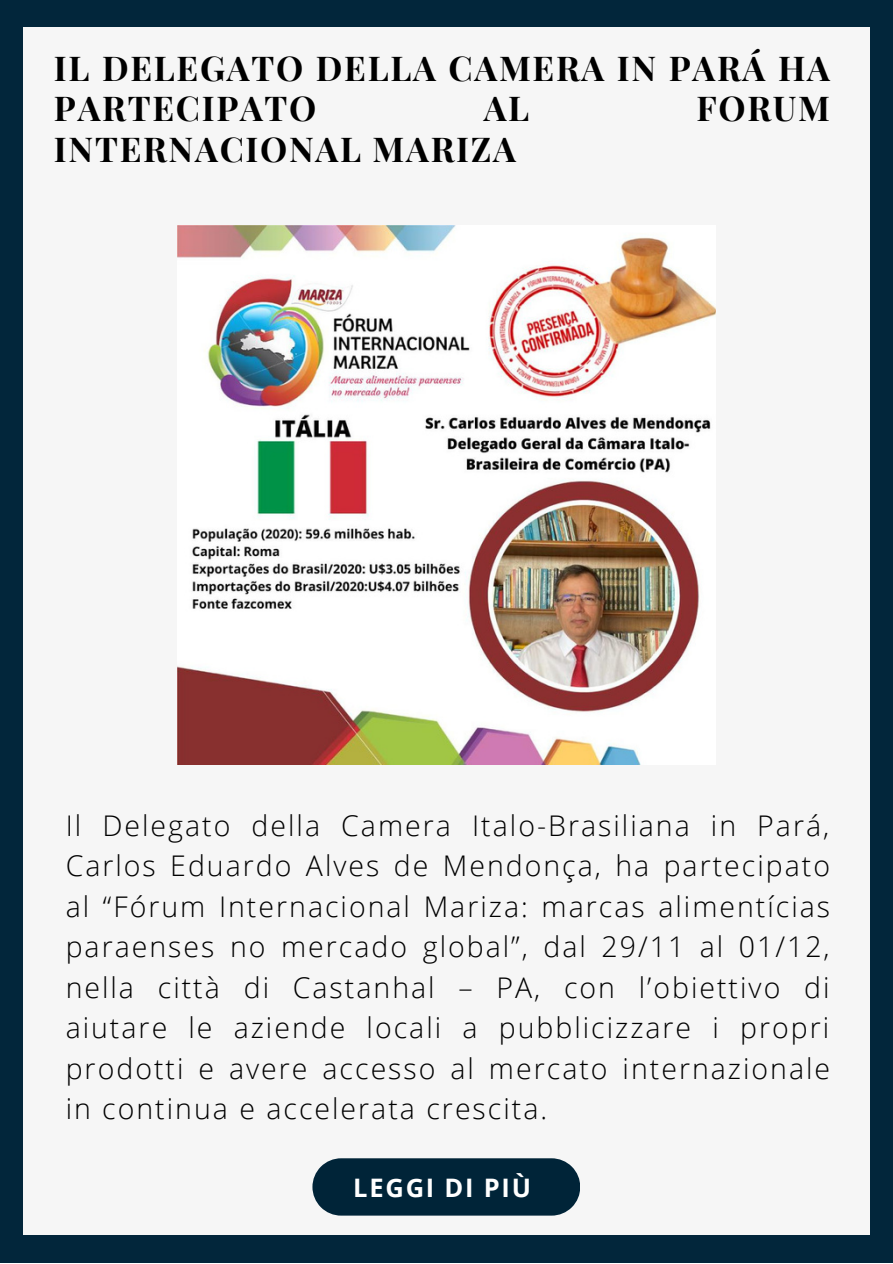
<style>
.page{position:relative;width:893px;height:1264px;background:#fff}
.page>*{position:absolute;margin:0;border:0;box-sizing:border-box;transform-origin:0 0}
.t1{font:700 34.35px/40.5px "Playfair Display";letter-spacing:.05em;color:#000}
.t2{font:300 28.5px/40.5px "Open Sans";letter-spacing:.07em;color:#000;text-align:justify}
.t3{font:700 25.5px "Open Sans";letter-spacing:.07em;color:#fff}
</style>
<div class="page">
<div style="left:0;top:0;width:892px;height:1262px;background:#02263b"></div>
<div style="left:23px;top:27px;width:846px;height:1207px;background:#f6f6f6"></div>
<div style="left:312px;top:1158px;width:268px;height:57px;background:#002438"></div>
<img style="left:177px;top:225px;width:539px;height:539px">
<p class="t1" style="left:54px;top:46px;width:777px">IL DELEGATO DELLA CAMERA IN PARÁ HA<br>PARTECIPATO</p>
<p class="t1" style="left:483px;top:87px;width:47px">AL</p>
<p class="t1" style="left:696px;top:87px;width:135px">FORUM</p>
<p class="t1" style="left:54px;top:127px;width:463px">INTERNACIONAL MARIZA</p>
<p class="t2" style="left:66px;top:804px;width:766px">Il Delegato della Camera Italo-Brasiliana in Pará, Carlos Eduardo Alves de Mendonça, ha partecipato al “Fórum Internacional Mariza: marcas alimentícias paraenses no mercado global”, dal 29/11 al 01/12, nella città di Castanhal – PA, con l’obiettivo di aiutare le aziende locali a pubblicizzare i propri prodotti e avere accesso al mercato internazionale in continua e accelerata crescita.</p>
<p class="t3" style="left:353px;top:1169px;width:179px">LEGGI DI PIÙ</p>
</div>
